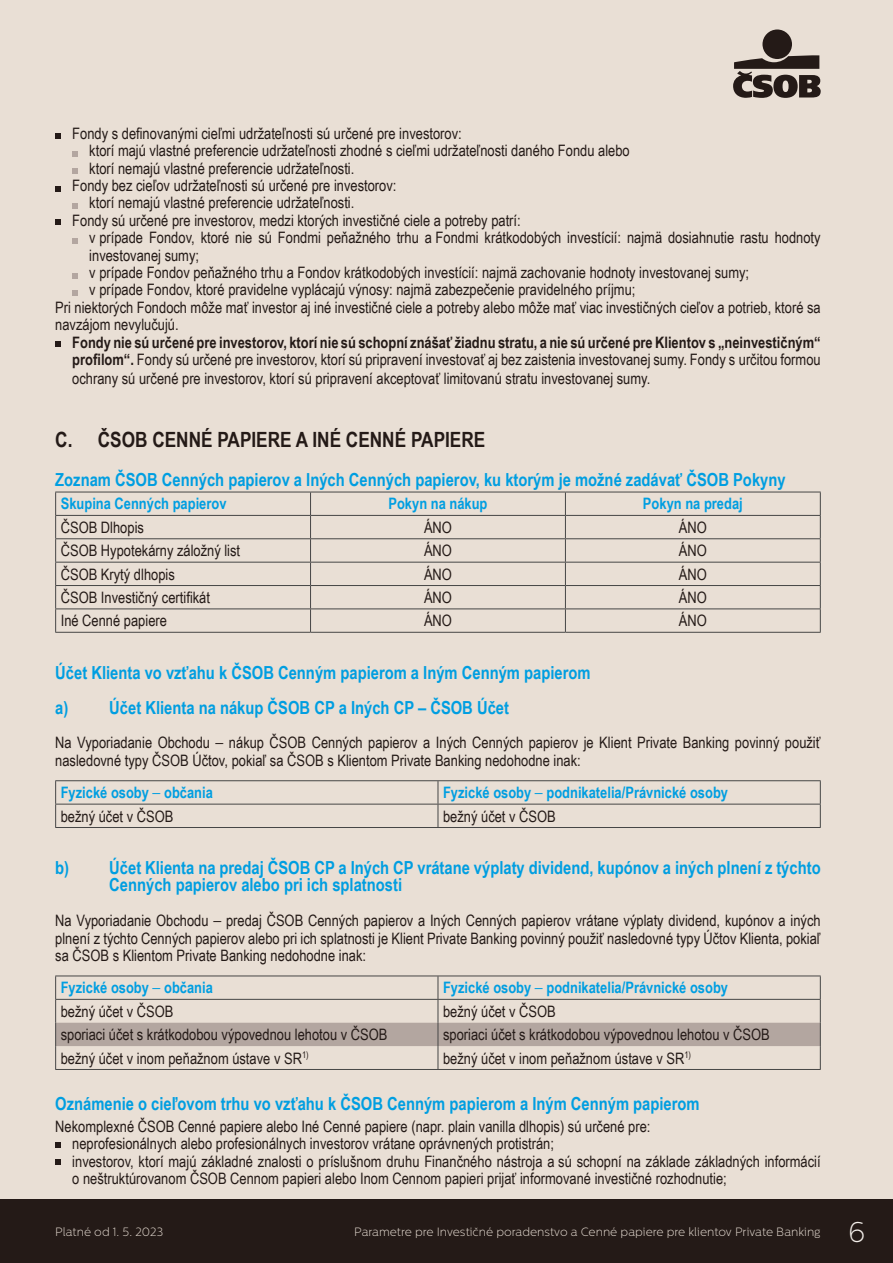
<style>
.page{position:relative;width:893px;height:1263px;background:#e9dfd5}
.page>*{position:absolute;margin:0;border:0;box-sizing:border-box;transform-origin:0 0}
.t1{font:200 28.5px "Centrale Sans";color:#f4efea}
.t2{font:700 21px "Arial Narrow";color:#241a17}
.t3{font:700 18px/34.8px "Arial Narrow";color:#009ee1}
.t4{font:15.75px/17.4px "Arial Narrow";color:#241a17}
.t5{font:700 15.75px/17.4px "Arial Narrow";color:#241a17}
.t6{font:700 15.75px "Arial Narrow";color:#009ee1}
.t7{font:200 12px "Centrale Sans";color:#e9dfd5}
.s1{font-weight:400}
.s2{font-family:"Linotype Univers 420 Cn"}
.s3{font-family:"Linotype Univers 420 Cn";font-weight:400}
</style>
<div class="page">
<div style="left:0;top:1199px;width:893px;height:64px;background:#241a17"></div>
<div style="left:762px;top:30px;width:30px;height:29px;background:#241a17;border-radius:50%"></div>
<svg style="left:733px;top:55px;width:88px;height:43px"></svg>
<svg style="left:55px;top:134px;width:5px;height:5px"></svg>
<svg style="left:72px;top:151px;width:5px;height:5px"></svg>
<svg style="left:72px;top:169px;width:5px;height:5px"></svg>
<svg style="left:55px;top:186px;width:5px;height:5px"></svg>
<svg style="left:72px;top:203px;width:5px;height:5px"></svg>
<svg style="left:55px;top:219px;width:5px;height:5px"></svg>
<svg style="left:72px;top:238px;width:5px;height:5px"></svg>
<svg style="left:72px;top:273px;width:5px;height:5px"></svg>
<svg style="left:72px;top:290px;width:5px;height:5px"></svg>
<svg style="left:55px;top:341px;width:5px;height:5px"></svg>
<hr style="left:55px;top:492px;width:256px;height:1px;background:#464646">
<hr style="left:311px;top:492px;width:254px;height:1px;background:#464646">
<hr style="left:565px;top:492px;width:256px;height:1px;background:#464646">
<svg style="left:55px;top:492px;width:1px;height:140px"></svg>
<hr style="left:55px;top:515px;width:256px;height:1px;background:#464646">
<hr style="left:311px;top:515px;width:254px;height:1px;background:#464646">
<hr style="left:565px;top:515px;width:256px;height:1px;background:#464646">
<svg style="left:310px;top:492px;width:1px;height:140px"></svg>
<svg style="left:565px;top:492px;width:1px;height:140px"></svg>
<svg style="left:820px;top:492px;width:1px;height:140px"></svg>
<hr style="left:55px;top:538px;width:256px;height:1px;background:#464646">
<hr style="left:311px;top:538px;width:254px;height:1px;background:#464646">
<hr style="left:565px;top:538px;width:256px;height:1px;background:#464646">
<hr style="left:55px;top:562px;width:256px;height:1px;background:#464646">
<hr style="left:311px;top:562px;width:254px;height:1px;background:#464646">
<hr style="left:565px;top:562px;width:256px;height:1px;background:#464646">
<hr style="left:55px;top:585px;width:256px;height:1px;background:#464646">
<hr style="left:311px;top:585px;width:254px;height:1px;background:#464646">
<hr style="left:565px;top:585px;width:256px;height:1px;background:#464646">
<hr style="left:55px;top:608px;width:256px;height:1px;background:#464646">
<hr style="left:311px;top:608px;width:254px;height:1px;background:#464646">
<hr style="left:565px;top:608px;width:256px;height:1px;background:#464646">
<hr style="left:55px;top:632px;width:256px;height:1px;background:#464646">
<hr style="left:311px;top:632px;width:254px;height:1px;background:#464646">
<hr style="left:565px;top:632px;width:256px;height:1px;background:#464646">
<hr style="left:55px;top:780px;width:383px;height:1px;background:#464646">
<hr style="left:438px;top:780px;width:383px;height:1px;background:#464646">
<svg style="left:55px;top:781px;width:1px;height:46px"></svg>
<svg style="left:438px;top:781px;width:1px;height:46px"></svg>
<svg style="left:820px;top:781px;width:1px;height:46px"></svg>
<hr style="left:55px;top:804px;width:383px;height:1px;background:#464646">
<hr style="left:438px;top:804px;width:383px;height:1px;background:#464646">
<hr style="left:55px;top:827px;width:383px;height:1px;background:#464646">
<hr style="left:438px;top:827px;width:383px;height:1px;background:#464646">
<hr style="left:55px;top:975px;width:383px;height:1px;background:#464646">
<hr style="left:438px;top:975px;width:383px;height:1px;background:#464646">
<svg style="left:55px;top:976px;width:766px;height:93px"></svg>
<hr style="left:55px;top:999px;width:383px;height:1px;background:#464646">
<hr style="left:438px;top:999px;width:383px;height:1px;background:#464646">
<hr style="left:55px;top:1069px;width:383px;height:1px;background:#464646">
<hr style="left:438px;top:1069px;width:383px;height:1px;background:#464646">
<svg style="left:55px;top:1142px;width:5px;height:5px"></svg>
<svg style="left:55px;top:1160px;width:5px;height:5px"></svg>
<p class="t4" style="left:72px;top:124px;width:391px">Fondy s definovanými cieľmi udržateľnosti sú určené pre investorov:</p>
<p class="t4" style="left:89px;top:141px;width:542px">ktorí majú vlastné preferencie udržateľnosti zhodné s cieľmi udržateľnosti daného Fondu alebo</p>
<p class="t4" style="left:89px;top:159px;width:267px">ktorí nemajú vlastné preferencie udržateľnosti.</p>
<p class="t4" style="left:72px;top:176px;width:326px">Fondy bez cieľov udržateľnosti sú určené pre investorov:</p>
<p class="t4" style="left:89px;top:194px;width:267px">ktorí nemajú vlastné preferencie udržateľnosti.</p>
<p class="t4" style="left:72px;top:211px;width:450px">Fondy sú určené pre investorov, medzi ktorých investičné ciele a potreby patrí:</p>
<p class="t4" style="left:89px;top:228px;width:733px">v prípade Fondov, ktoré nie sú Fondmi peňažného trhu a Fondmi krátkodobých investícií: najmä dosiahnutie rastu hodnoty</p>
<p class="t4" style="left:89px;top:246px;width:111px">investovanej sumy;</p>
<p class="t4" style="left:89px;top:263px;width:661px">v prípade Fondov peňažného trhu a Fondov krátkodobých investícií: najmä zachovanie hodnoty investovanej sumy;</p>
<p class="t4" style="left:89px;top:281px;width:548px">v prípade Fondov, ktoré pravidelne vyplácajú výnosy: najmä zabezpečenie pravidelného príjmu;</p>
<p class="t4" style="left:55px;top:298px;width:767px">Pri niektorých Fondoch môže mať investor aj iné investičné ciele a potreby alebo môže mať viac investičných cieľov a potrieb, ktoré sa</p>
<p class="t4" style="left:55px;top:315px;width:125px">navzájom nevylučujú.</p>
<p class="t5" style="left:72px;top:333px;width:750px">Fondy nie sú určené pre investorov, ktorí nie sú schopní znášať žiadnu stratu, a nie sú určené pre Klientov s „neinvestičným“ profilom“. <span class="s1">Fondy sú určené pre investorov, ktorí sú pripravení investovať aj bez zaistenia investovanej sumy. Fondy s určitou formou</span></p>
<p class="t4" style="left:72px;top:369px;width:580px">ochrany sú určené pre investorov, ktorí sú pripravení akceptovať limitovanú stratu investovanej sumy.</p>
<h2 class="t2" style="left:55px;top:424px;width:432px">C. ČSOB CENNÉ PAPIERE A INÉ CENNÉ PAPIERE</h2>
<p class="t3" style="left:55px;top:461px;width:732px">Zoznam ČSOB Cenných papierov a Iných Cenných papierov, ku ktorým je možné zadávať ČSOB Pokyny</p>
<p class="t6" style="left:61px;top:492px;width:167px">Skupina Cenných papierov</p>
<p class="t6" style="left:388px;top:492px;width:101px">Pokyn na nákup</p>
<p class="t6" style="left:643px;top:492px;width:101px">Pokyn na predaj</p>
<p class="t4" style="left:61px;top:518px;width:85px">ČSOB Dlhopis</p>
<p class="t4" style="left:424px;top:518px;width:29px">ÁNO</p>
<p class="t4" style="left:679px;top:518px;width:29px">ÁNO</p>
<p class="t4" style="left:61px;top:541px;width:181px">ČSOB Hypotekárny záložný list</p>
<p class="t4" style="left:424px;top:541px;width:29px">ÁNO</p>
<p class="t4" style="left:679px;top:541px;width:29px">ÁNO</p>
<p class="t4" style="left:61px;top:565px;width:116px">ČSOB Krytý dlhopis</p>
<p class="t4" style="left:424px;top:565px;width:29px">ÁNO</p>
<p class="t4" style="left:679px;top:565px;width:29px">ÁNO</p>
<p class="t4" style="left:61px;top:588px;width:151px">ČSOB Investičný certifikát</p>
<p class="t4" style="left:424px;top:588px;width:29px">ÁNO</p>
<p class="t4" style="left:679px;top:588px;width:29px">ÁNO</p>
<p class="t4" style="left:61px;top:611px;width:108px">Iné Cenné papiere</p>
<p class="t4" style="left:424px;top:611px;width:29px">ÁNO</p>
<p class="t4" style="left:679px;top:611px;width:29px">ÁNO</p>
<p class="t3" style="left:55px;top:654px;width:537px">Účet Klienta vo vzťahu k ČSOB Cenným papierom a Iným Cenným papierom a) Účet Klienta na nákup ČSOB CP a Iných CP – ČSOB Účet</p>
<p class="t4" style="left:55px;top:734px;width:767px">Na Vyporiadanie Obchodu <span class="s2">–</span> nákup ČSOB Cenných papierov a Iných Cenných papierov je Klient Private Banking povinný použiť nasledovné typy ČSOB Účtov, pokiaľ sa ČSOB s Klientom Private Banking nedohodne inak:</p>
<p class="t6" style="left:61px;top:781px;width:154px">Fyzické osoby <span class="s3">–</span> občania</p>
<p class="t6" style="left:443px;top:781px;width:286px">Fyzické osoby <span class="s3">–</span> podnikatelia/Právnické osoby</p>
<p class="t4" style="left:61px;top:807px;width:114px">bežný účet v ČSOB</p>
<p class="t4" style="left:443px;top:807px;width:114px">bežný účet v ČSOB</p>
<p class="t3" style="left:109px;top:858px;width:713px;line-height:17.4px;text-indent:-54px">b) Účet Klienta na predaj ČSOB CP a Iných CP vrátane výplaty dividend, kupónov a iných plnení z týchto<br>Cenných papierov alebo pri ich splatnosti</p>
<p class="t4" style="left:55px;top:911px;width:767px;text-align:justify">Na Vyporiadanie Obchodu <span class="s2">–</span> predaj ČSOB Cenných papierov a Iných Cenných papierov vrátane výplaty dividend, kupónov a iných plnení z týchto Cenných papierov alebo pri ich splatnosti je Klient Private Banking povinný použiť nasledovné typy Účtov Klienta, pokiaľ sa ČSOB s Klientom Private Banking nedohodne inak:</p>
<p class="t6" style="left:61px;top:976px;width:154px">Fyzické osoby <span class="s3">–</span> občania</p>
<p class="t6" style="left:443px;top:976px;width:286px">Fyzické osoby <span class="s3">–</span> podnikatelia/Právnické osoby</p>
<p class="t4" style="left:61px;top:1002px;width:114px">bežný účet v ČSOB</p>
<p class="t4" style="left:443px;top:1002px;width:114px">bežný účet v ČSOB</p>
<p class="t4" style="left:61px;top:1025px;width:328px">sporiaci účet s krátkodobou výpovednou lehotou v ČSOB</p>
<p class="t4" style="left:443px;top:1025px;width:328px">sporiaci účet s krátkodobou výpovednou lehotou v ČSOB</p>
<p class="t4" style="left:61px;top:1049px;width:249px">bežný účet v inom peňažnom ústave v SR<sup>1)</sup></p>
<p class="t4" style="left:443px;top:1049px;width:249px">bežný účet v inom peňažnom ústave v SR<sup>1)</sup></p>
<p class="t3" style="left:55px;top:1085px;width:646px">Oznámenie o cieľovom trhu vo vzťahu k ČSOB Cenným papierom a Iným Cenným papierom</p>
<p class="t4" style="left:72px;top:1117px;width:750px;text-indent:-17px">Nekomplexné ČSOB Cenné papiere alebo Iné Cenné papiere (napr. plain vanilla dlhopis) sú určené pre:<br>neprofesionálnych alebo profesionálnych investorov vrátane oprávnených protistrán;<br>investorov, ktorí majú základné znalosti o príslušnom druhu Finančného nástroja a sú schopní na základe základných informácií o neštruktúrovanom ČSOB Cennom papieri alebo Inom Cennom papieri prijať informované investičné rozhodnutie;</p>
<p class="t7" style="left:55px;top:1225px;width:109px">Platné od 1. 5. 2023</p>
<p class="t7" style="left:354px;top:1225px;width:468px">Parametre pre Investičné poradenstvo a Cenné papiere pre klientov Private Banking</p>
<h1 class="t1" style="left:848px;top:1216px;width:19px">6</h1>
</div>
